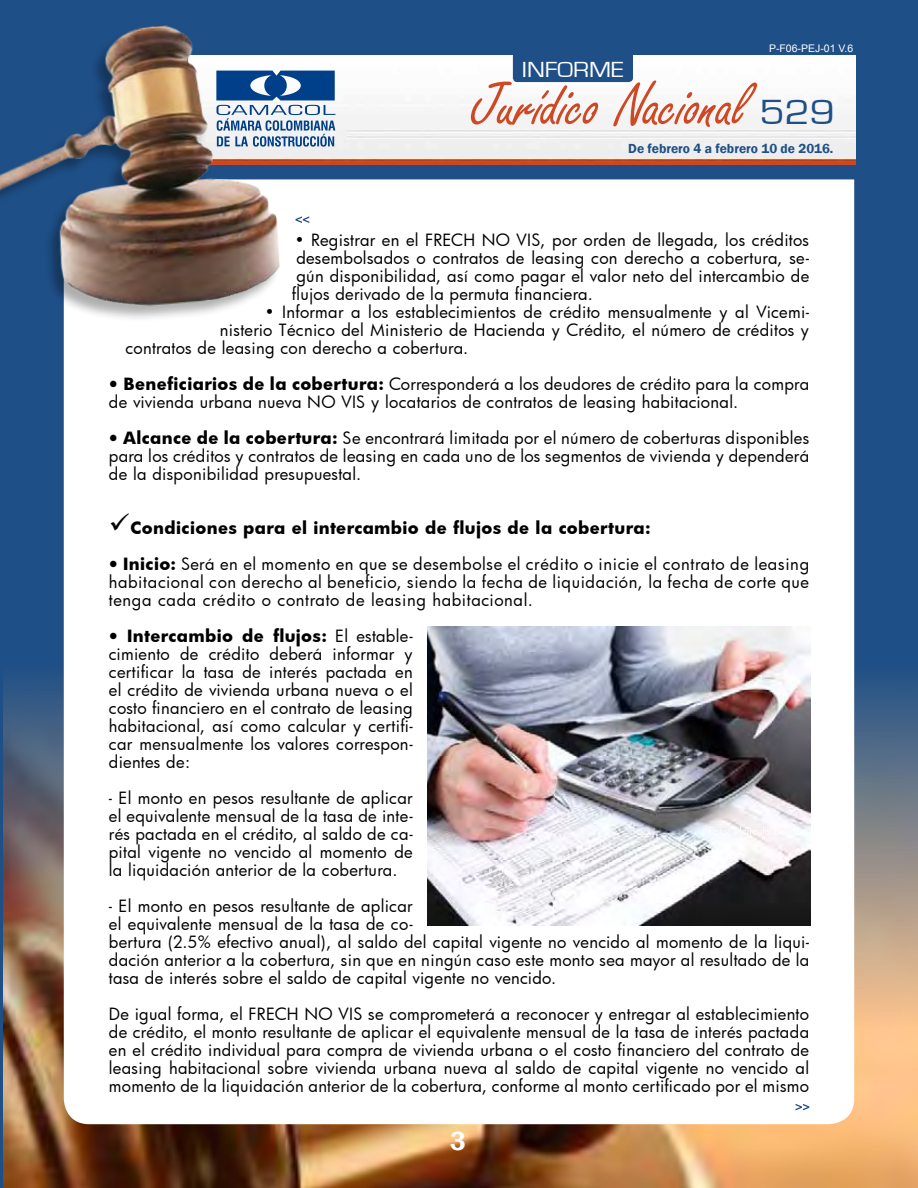
<style>
.page{position:relative;width:918px;height:1188px;background:#1e4f87}
.page>*{position:absolute;margin:0;border:0;box-sizing:border-box;transform-origin:0 0}
.t1{font:66px "Freestyle Scr D";letter-spacing:-.01em;color:#cd4823}
.t2{font:36px "Eurostile";color:#1e4f87;scale:1.14 1}
.t3{font:600 27px "Franklin Gothic";color:#fff}
.t4{font:22.5px "Eurostile";color:#fff;scale:1.14 1}
.t5{font:16.5px/18px "Futura";letter-spacing:.02em;color:#000;text-align:justify}
.t6{font:16.5px/18px "Futura";letter-spacing:.04em;color:#000}
.t7{font:600 13.5px "Franklin Gothic";color:#1e4f87}
.t8{font:10.5px "Arial";color:#fff}
.s1{font-weight:700}
</style>
<div class="page">
<img style="left:4px;top:665px;width:914px;height:523px">
<div style="left:64px;top:179px;width:790px;height:945px;background:#fff"></div>
<img style="left:282px;top:55px;width:574px;height:109px">
<div style="left:513px;top:37px;width:120px;height:45px;background:#1e4f87;border-radius:4px"></div>
<svg style="left:282px;top:71px;width:53px;height:76px;background:#7898be"></svg>
<div style="left:0;top:26px;width:280px;height:297px;background:#000;opacity:.32"></div>
<img style="left:0;top:25px;width:282px;height:291px">
<svg style="left:296px;top:216px;width:13px;height:7px"></svg>
<svg style="left:796px;top:1104px;width:13px;height:6px"></svg>
<img style="left:428px;top:626px;width:382px;height:299px">
<svg style="left:709px;top:826px;width:97px;height:9px"></svg>
<svg style="left:110px;top:380px;width:7px;height:7px"></svg>
<svg style="left:110px;top:434px;width:7px;height:7px"></svg>
<svg style="left:110px;top:560px;width:7px;height:7px"></svg>
<svg style="left:110px;top:632px;width:7px;height:7px"></svg>
<h3 class="t4" style="left:522px;top:57px;width:91px">INFORME</h3>
<p class="t8" style="left:769px;top:42px;width:86px">P-F06-PEJ-01 V.6</p>
<h1 class="t1" style="left:471px;top:70px;width:278px">Jurídico Nacional</h1>
<h2 class="t2" style="left:760px;top:93px;width:68px">529</h2>
<p class="t7" style="left:628px;top:140px;width:207px">De febrero 4 a febrero 10 de 2016.</p>
<p class="t5" style="left:292px;top:230px;width:519px">• Registrar en el FRECH NO VIS, por orden de llegada, los créditos desembolsados o contratos de leasing con derecho a cobertura, se&shy;gún disponibilidad, así como pagar el valor neto del intercambio de flujos derivado de la permuta financiera.</p>
<p class="t5" style="left:265px;top:302px;width:546px">• Informar a los establecimientos de crédito mensualmente y al Vicemi-</p>
<p class="t5" style="left:220px;top:320px;width:591px">nisterio Técnico del Ministerio de Hacienda y Crédito, el número de créditos y</p>
<p class="t5" style="left:125px;top:338px;width:344px">contratos de leasing con derecho a cobertura.</p>
<p class="t5" style="left:109px;top:374px;width:702px;text-indent:15px"><span class="s1">Beneficiarios de la cobertura:</span> Corresponderá a los deudores de crédito para la compra de vivienda urbana nueva NO VIS y locatarios de contratos de leasing habitacional.</p>
<p class="t5" style="left:109px;top:428px;width:702px;text-indent:14px"><span class="s1">Alcance de la cobertura:</span> Se encontrará limitada por el número de coberturas disponibles para los créditos y contratos de leasing en cada uno de los segmentos de vivienda y dependerá de la disponibilidad presupuestal.</p>
<p class="t5" style="left:123px;top:509px;width:688px;line-height:36px;text-indent:-14px">✓<span class="s1">Condiciones para el intercambio de flujos de la cobertura:<br>Inicio:</span> Será en el momento en que se desembolse el crédito o inicie el contrato de leasing</p>
<p class="t6" style="left:109px;top:572px;width:702px">habitacional con derecho al beneficio, siendo la fecha de liquidación, la fecha de corte que tenga cada crédito o contrato de leasing habitacional.</p>
<p class="t5" style="left:109px;top:626px;width:306px;text-indent:18px"><span class="s1">Intercambio de flujos:</span> El estable&shy;cimiento de crédito deberá informar y certificar la tasa de interés pactada en el crédito de vivienda urbana nueva o el costo financiero en el contrato de leasing habitacional, así como calcular y certifi&shy;car mensualmente los valores correspon&shy;dientes de:</p>
<p class="t5" style="left:109px;top:788px;width:306px">- El monto en pesos resultante de aplicar el equivalente mensual de la tasa de inte&shy;rés pactada en el crédito, al saldo de ca&shy;pital vigente no vencido al momento de la liquidación anterior de la cobertura.</p>
<p class="t5" style="left:109px;top:896px;width:702px;text-align:left">- El monto en pesos resultante de aplicar<br>el equivalente mensual de la tasa de co-<br>bertura (2.5% efectivo anual), al saldo del capital vigente no vencido al momento de la liqui&shy;dación anterior a la cobertura, sin que en ningún caso este monto sea mayor al resultado de la tasa de interés sobre el saldo de capital vigente no vencido.</p>
<p class="t5" style="left:109px;top:1004px;width:702px">De igual forma, el FRECH NO VIS se comprometerá a reconocer y entregar al establecimiento de crédito, el monto resultante de aplicar el equivalente mensual de la tasa de interés pactada en el crédito individual para compra de vivienda urbana o el costo financiero del contrato de leasing habitacional sobre vivienda urbana nueva al saldo de capital vigente no vencido al momento de la liquidación anterior de la cobertura, conforme al monto certificado por el mismo</p>
<h3 class="t3" style="left:450px;top:1124px;width:17px">3</h3>
</div>
